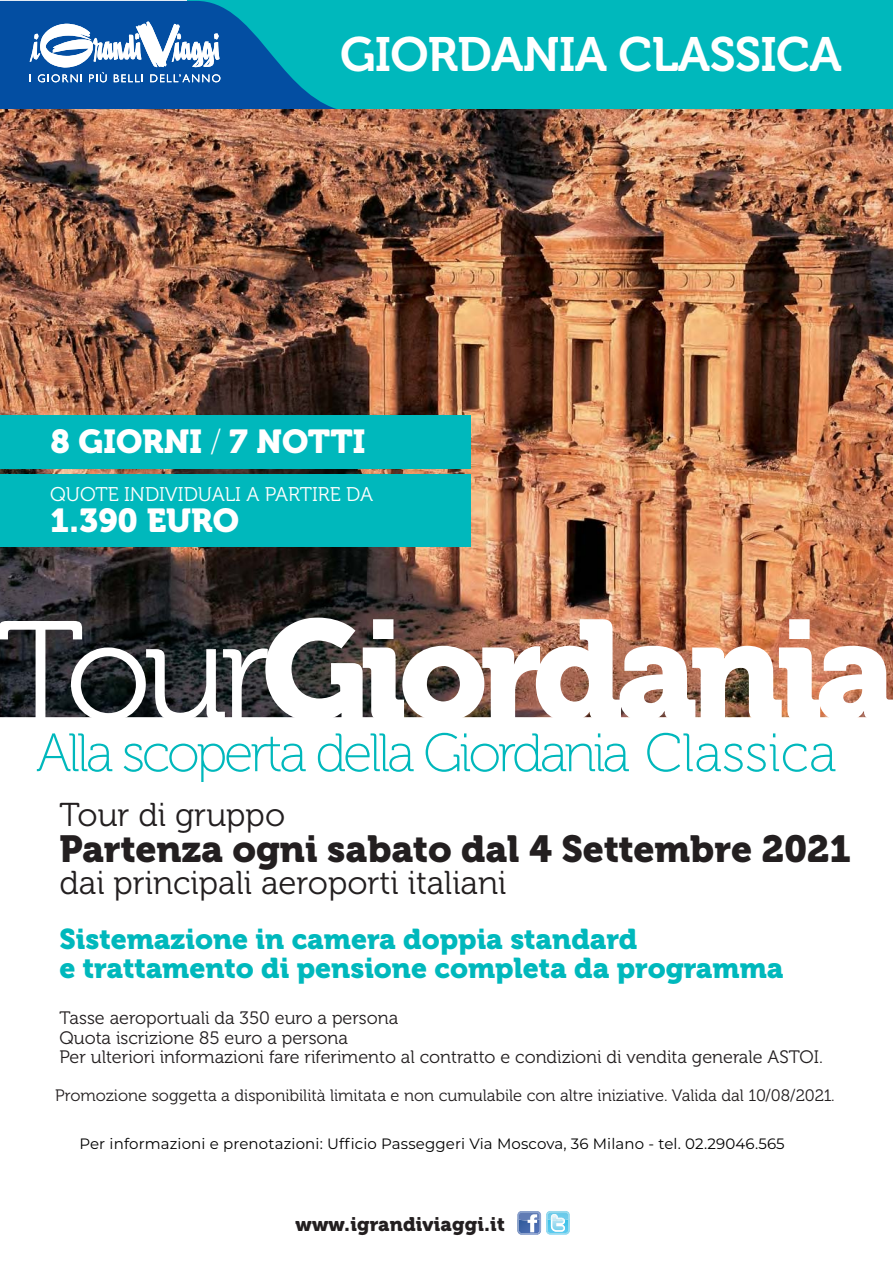
<style>
.page{position:relative;width:893px;height:1263px;background:#fff}
.page>*{position:absolute;margin:0;border:0;box-sizing:border-box;transform-origin:0 0}
.t1{font:141px "Museo 900";letter-spacing:-.06em;color:#fff}
.t2{font:54px "Museo 100";letter-spacing:-.06em;color:#00b8bc}
.t3{font:48px "Museo 700";letter-spacing:-.015em;color:#fff}
.t4{font:37.5px "Museo 900";letter-spacing:-.005em;color:#231f20}
.t5{font:33px "Museo 300";color:#231f20}
.t6{font:33px "Museo 900";color:#fff}
.t7{font:28.5px/28.5px "Museo 900";color:#00b8bc}
.t8{font:19.8px "Museo 300";color:#fff}
.t9{font:19.5px "Museo 900";letter-spacing:.01em;color:#231f20}
.t10{font:18px/19.5px "Museo 300";color:#231f20}
.t11{font:16.5px "Museo 300";color:#231f20}
.t12{font:15px "Montserrat";letter-spacing:.01em;color:#000}
.s1{font-family:"Museo 100"}
.s2{font-family:"Museo 300"}
</style>
<div class="page">
<div style="left:187px;top:0;width:706px;height:120px;background:#00b8bc"></div>
<img style="left:0;top:109px;width:892px;height:608px">
<svg style="left:0;top:1px;width:336px;height:108px"></svg>
<div style="left:0;top:415px;width:471px;height:54px;background:#00b8bc"></div>
<div style="left:0;top:474px;width:471px;height:73px;background:#00b8bc"></div>
<svg style="left:517px;top:1211px;width:53px;height:24px"></svg>
<h3 class="t3" style="left:340px;top:27px;width:503px">GIORDANIA CLASSICA</h3>
<h3 class="t6" style="left:50px;top:430px;width:316px">8 GIORNI <span class="s1">/</span> 7 NOTTI</h3>
<p class="t8" style="left:50px;top:487px;width:324px">QUOTE INDIVIDUALI A PARTIRE DA</p>
<h3 class="t6" style="left:50px;top:509px;width:190px">1.390 EURO</h3>
<h1 class="t1" style="left:-3px;top:621px;width:902px"><span class="s2">Tour</span>Giordania</h1>
<h2 class="t2" style="left:36px;top:721px;width:802px">Alla scoperta della Giordania Classica</h2>
<h3 class="t5" style="left:60px;top:803px;width:227px">Tour di gruppo</h3>
<h3 class="t4" style="left:60px;top:836px;width:793px">Partenza ogni sabato dal 4 Settembre 2021</h3>
<h3 class="t5" style="left:60px;top:870px;width:448px">dai principali aeroporti italiani</h3>
<h3 class="t7" style="left:60px;top:927px;width:725px">Sistemazione in camera doppia standard<br>e trattamento di pensione completa da programma</h3>
<p class="t10" style="left:60px;top:1009px;width:765px">Tasse aeroportuali da 350 euro a persona<br>Quota iscrizione 85 euro a persona<br>Per ulteriori informazioni fare riferimento al contratto e condizioni di vendita generale ASTOI.</p>
<p class="t11" style="left:55px;top:1089px;width:781px">Promozione soggetta a disponibilità limitata e non cumulabile con altre iniziative. Valida dal 10/08/2021.</p>
<p class="t12" style="left:79px;top:1135px;width:707px">Per informazioni e prenotazioni: Ufficio Passeggeri Via Moscova, 36 Milano - tel. 02.29046.565</p>
<p class="t9" style="left:296px;top:1217px;width:211px">www.igrandiviaggi.it</p>
</div>
